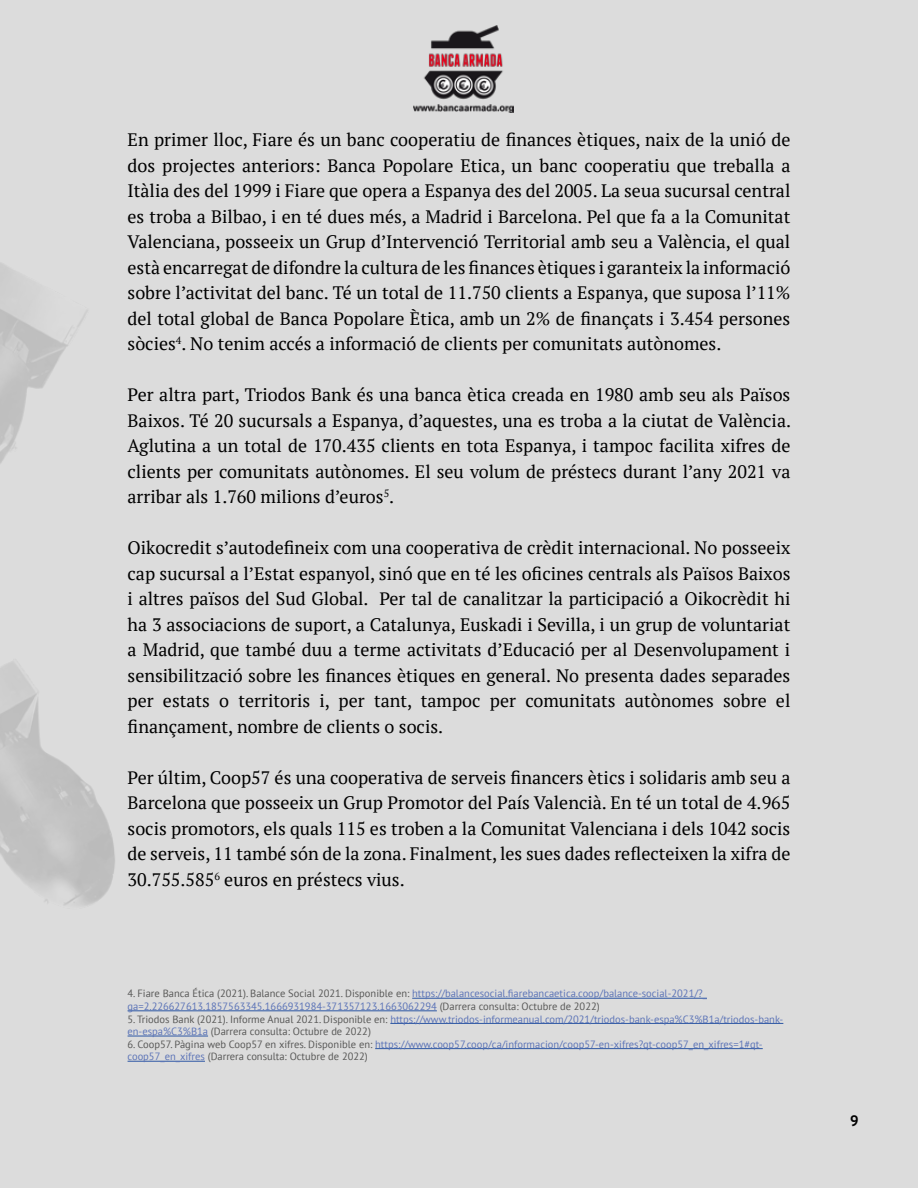
<style>
.page{position:relative;width:918px;height:1188px;background:#fff}
.page>*{position:absolute;margin:0;border:0;box-sizing:border-box;transform-origin:0 0}
.t1{font:18px/25.5px "PT Serif";color:#000;text-align:justify}
.t2{font:700 15px "PT Sans";color:#000}
.t3{font:10.5px/12.6px "PT Sans";color:#5b73b7}
.s1{color:#575756}
</style>
<div class="page">
<div style="left:1px;top:0;width:917px;height:1188px;background:#dcdcdc"></div>
<img style="left:413px;top:26px;width:101px;height:86px">
<img style="left:0;top:163px;width:88px;height:401px">
<img style="left:0;top:564px;width:285px;height:620px">
<hr style="left:412px;top:998px;width:295px;height:1px;background:#2d57a4">
<hr style="left:128px;top:1011px;width:309px;height:1px;background:#2d57a4">
<hr style="left:390px;top:1023px;width:393px;height:1px;background:#2d57a4">
<hr style="left:128px;top:1036px;width:80px;height:1px;background:#2d57a4">
<hr style="left:375px;top:1048px;width:388px;height:1px;background:#2d57a4">
<hr style="left:128px;top:1061px;width:77px;height:1px;background:#2d57a4">
<p class="t1" style="left:128px;top:127px;width:664px">En primer lloc, Fiare és un banc cooperatiu de finances ètiques, naix de la unió de dos projectes anteriors: Banca Popolare Etica, un banc cooperatiu que treballa a Itàlia des del 1999 i Fiare que opera a Espanya des del 2005. La seua sucursal central es troba a Bilbao, i en té dues més, a Madrid i Barcelona. Pel que fa a la Comunitat Valenciana, posseeix un Grup d’Intervenció Territorial amb seu a València, el qual està encarregat de difondre la cultura de les finances ètiques i garanteix la informació sobre l’activitat del banc. Té un total de 11.750 clients a Espanya, que suposa l’11% del total global de Banca Popolare Ètica, amb un 2% de finançats i 3.454 persones sòcies<sup>4</sup>. No tenim accés a informació de clients per comunitats autònomes.</p>
<p class="t1" style="left:128px;top:382px;width:665px">Per altra part, Triodos Bank és una banca ètica creada en 1980 amb seu als Països Baixos. Té 20 sucursals a Espanya, d’aquestes, una es troba a la ciutat de València.<br>Aglutina a un total de 170.435 clients en tota Espanya, i tampoc facilita xifres de clients per comunitats autònomes. El seu volum de préstecs durant l’any 2021 va arribar als 1.760 milions d’euros<sup>5</sup>.</p>
<p class="t1" style="left:128px;top:535px;width:664px">Oikocredit s’autodefineix com una cooperativa de crèdit internacional. No posseeix cap sucursal a l’Estat espanyol, sinó que en té les oficines centrals als Països Baixos i altres països del Sud Global. Per tal de canalitzar la participació a Oikocrèdit hi ha 3 associacions de suport, a Catalunya, Euskadi i Sevilla, i un grup de voluntariat a Madrid, que també duu a terme activitats d’Educació per al Desenvolupament i sensibilització sobre les finances ètiques en general. No presenta dades separades per estats o territoris i, per tant, tampoc per comunitats autònomes sobre el finançament, nombre de clients o socis.</p>
<p class="t1" style="left:128px;top:764px;width:664px">Per últim, Coop57 és una cooperativa de serveis financers ètics i solidaris amb seu a Barcelona que posseeix un Grup Promotor del País Valencià. En té un total de 4.965 socis promotors, els quals 115 es troben a la Comunitat Valenciana i dels 1042 socis de serveis, 11 també són de la zona. Finalment, les sues dades reflecteixen la xifra de 30.755.585<sup>6</sup> euros en préstecs vius.</p>
<p class="t3" style="left:128px;top:987px;width:581px"><span class="s1">4. Fiare Banca Ética (2021). Balance Social 2021. Disponible en:</span> https://balancesocial.fiarebancaetica.coop/balance-social-2021/?_ ga=2.226627613.1857563345.1666931984-371357123.1663062294 <span class="s1">(Darrera consulta: Octubre de 2022)</span></p>
<p class="t3" style="left:128px;top:1012px;width:657px"><span class="s1">5. Triodos Bank (2021). Informe Anual 2021. Disponible en:</span> https://www.triodos-informeanual.com/2021/triodos-bank-espa%C3%B1a/triodos-bank&shy;en-espa%C3%B1a <span class="s1">(Darrera consulta: Octubre de 2022)</span></p>
<p class="t3" style="left:128px;top:1038px;width:637px"><span class="s1">6. Coop57. Pàgina web Coop57 en xifres. Disponible en:</span> https://www.coop57.coop/ca/informacion/coop57-en-xifres?qt-coop57_en_xifres=1#qt&shy;coop57_en_xifres <span class="s1">(Darrera consulta: Octubre de 2022)</span></p>
<p class="t2" style="left:850px;top:1111px;width:10px">9</p>
</div>
